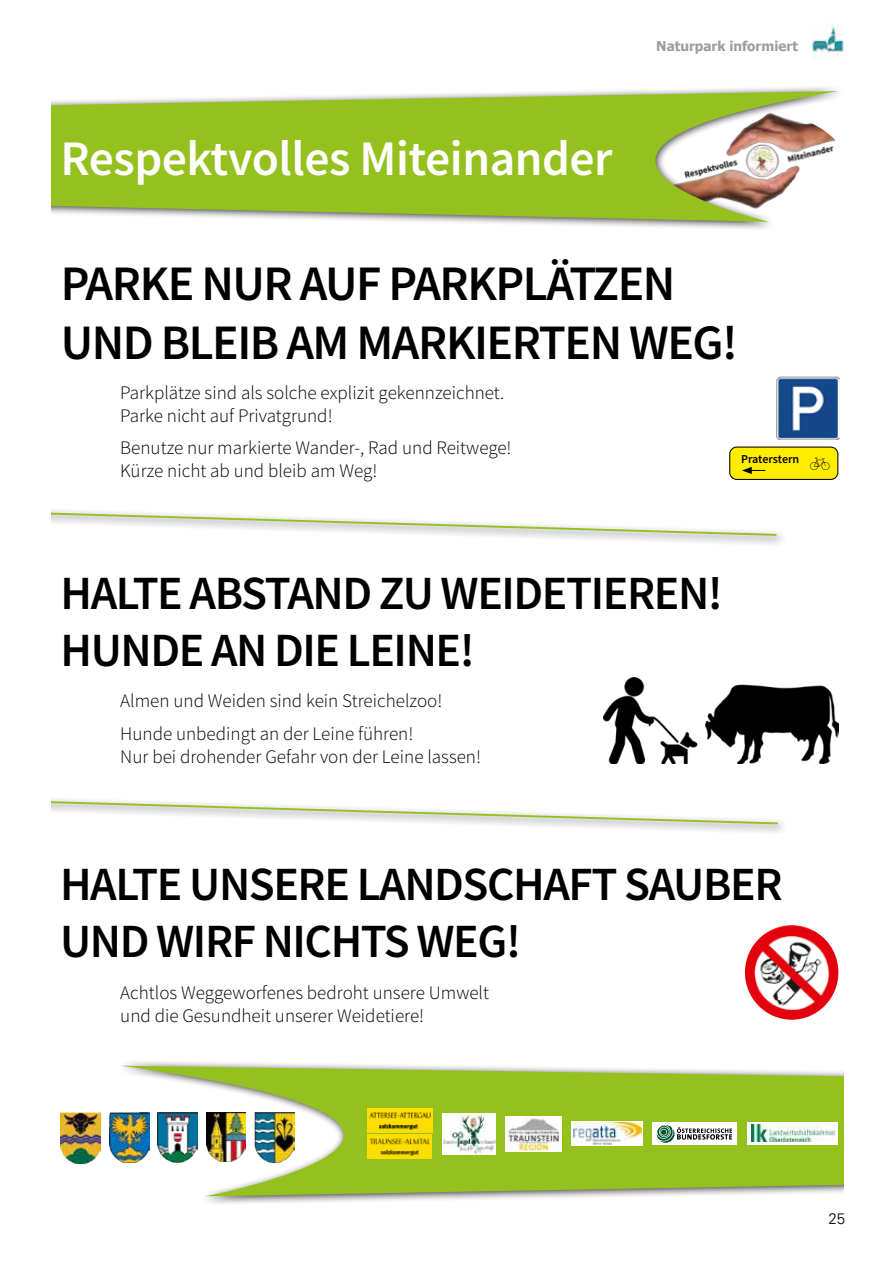
<style>
.page{position:relative;width:893px;height:1263px;background:#fff}
.page>*{position:absolute;margin:0;border:0;box-sizing:border-box;transform-origin:0 0}
.t1{font:600 49.65px/59.6px "Source Sans Pro";letter-spacing:-.03em;color:#000}
.t2{font:600 49.65px "Source Sans Pro";letter-spacing:-.01em;color:#fff}
.t3{font:600 47.7px/57.2px "Source Sans Pro";letter-spacing:-.03em;color:#000}
.t4{font:300 19.05px/23px "Source Sans Pro";color:#000}
.t5{font:300 15px "Univers";color:#000}
.t6{font:700 13.5px "Tahoma";color:#9d9d9c}
.t7{font:600 12px "Source Sans Pro";letter-spacing:-.01em;color:#000}
</style>
<div class="page">
<img style="left:812px;top:24px;width:31px;height:35px">
<div style="left:116px;top:1059px;width:727px;height:147px;background:#000;opacity:.75"></div>
<svg style="left:120px;top:1066px;width:723px;height:130px;fill:#95c11f"></svg>
<img style="left:60px;top:1113px;width:41px;height:50px">
<img style="left:158px;top:1113px;width:40px;height:49px">
<img style="left:109px;top:1113px;width:41px;height:50px">
<img style="left:206px;top:1113px;width:40px;height:48px">
<img style="left:254px;top:1113px;width:41px;height:49px">
<img style="left:442px;top:1113px;width:54px;height:41px">
<img style="left:368px;top:1109px;width:64px;height:23px">
<img style="left:368px;top:1135px;width:63px;height:23px">
<div style="left:51px;top:85px;width:792px;height:146px;background:#000;opacity:.75"></div>
<svg style="left:51px;top:91px;width:787px;height:131px;fill:#95c11f"></svg>
<div style="left:653px;top:1122px;width:84px;height:23px;background:#fff"></div>
<svg style="left:657px;top:1125px;width:75px;height:18px"></svg>
<img style="left:506px;top:1116px;width:56px;height:35px">
<svg style="left:572px;top:1121px;width:71px;height:25px"></svg>
<img style="left:573px;top:1122px;width:68px;height:22px">
<img style="left:776px;top:376px;width:63px;height:64px">
<div style="left:730px;top:447px;width:108px;height:32px;background:#ffed00;border-radius:7px"></div>
<div style="left:729px;top:446px;width:109px;height:34px;border:1px solid #000;border-radius:7px"></div>
<svg style="left:742px;top:467px;width:23px;height:7px"></svg>
<img style="left:604px;top:677px;width:234px;height:86px">
<img style="left:745px;top:925px;width:93px;height:95px">
<div style="left:51px;top:506px;width:736px;height:40px;background:#000;opacity:.75"></div>
<svg style="left:51px;top:509px;width:727px;height:28px"></svg>
<div style="left:51px;top:794px;width:737px;height:41px;background:#000;opacity:.75"></div>
<svg style="left:51px;top:798px;width:729px;height:27px"></svg>
<div style="left:747px;top:1122px;width:90px;height:23px;background:#fff"></div>
<img style="left:751px;top:1124px;width:83px;height:18px">
<h1 class="t2" style="left:60px;top:125px;width:554px">Respektvolles Miteinander</h1>
<p class="t6" style="left:656px;top:36px;width:143px">Naturpark informiert</p>
<h1 class="t1" style="left:61px;top:253px;width:678px">PARKE NUR AUF PARKPLÄTZEN<br>UND BLEIB AM MARKIERTEN WEG!</h1>
<p class="t4" style="left:120px;top:381px;width:386px">Parkplätze sind als solche explizit gekennzeichnet.<br>Parke nicht auf Privatgrund!</p>
<p class="t4" style="left:120px;top:436px;width:393px">Benutze nur markierte Wander-, Rad und Reitwege!<br>Kürze nicht ab und bleib am Weg!</p>
<p class="t7" style="left:741px;top:451px;width:60px">Praterstern</p>
<h2 class="t3" style="left:61px;top:564px;width:664px">HALTE ABSTAND ZU WEIDETIEREN!<br>HUNDE AN DIE LEINE!</h2>
<p class="t4" style="left:120px;top:684px;width:324px;line-height:33.2px">Almen und Weiden sind kein Streichelzoo!<br>Hunde unbedingt an der Leine führen!</p>
<p class="t4" style="left:120px;top:745px;width:362px">Nur bei drohender Gefahr von der Leine lassen!</p>
<h2 class="t3" style="left:60px;top:855px;width:724px">HALTE UNSERE LANDSCHAFT SAUBER<br>UND WIRF NICHTS WEG!</h2>
<p class="t4" style="left:120px;top:981px;width:370px">Achtlos Weggeworfenes bedroht unsere Umwelt und die Gesundheit unserer Weidetiere!</p>
<p class="t5" style="left:828px;top:1210px;width:18px">25</p>
</div>
